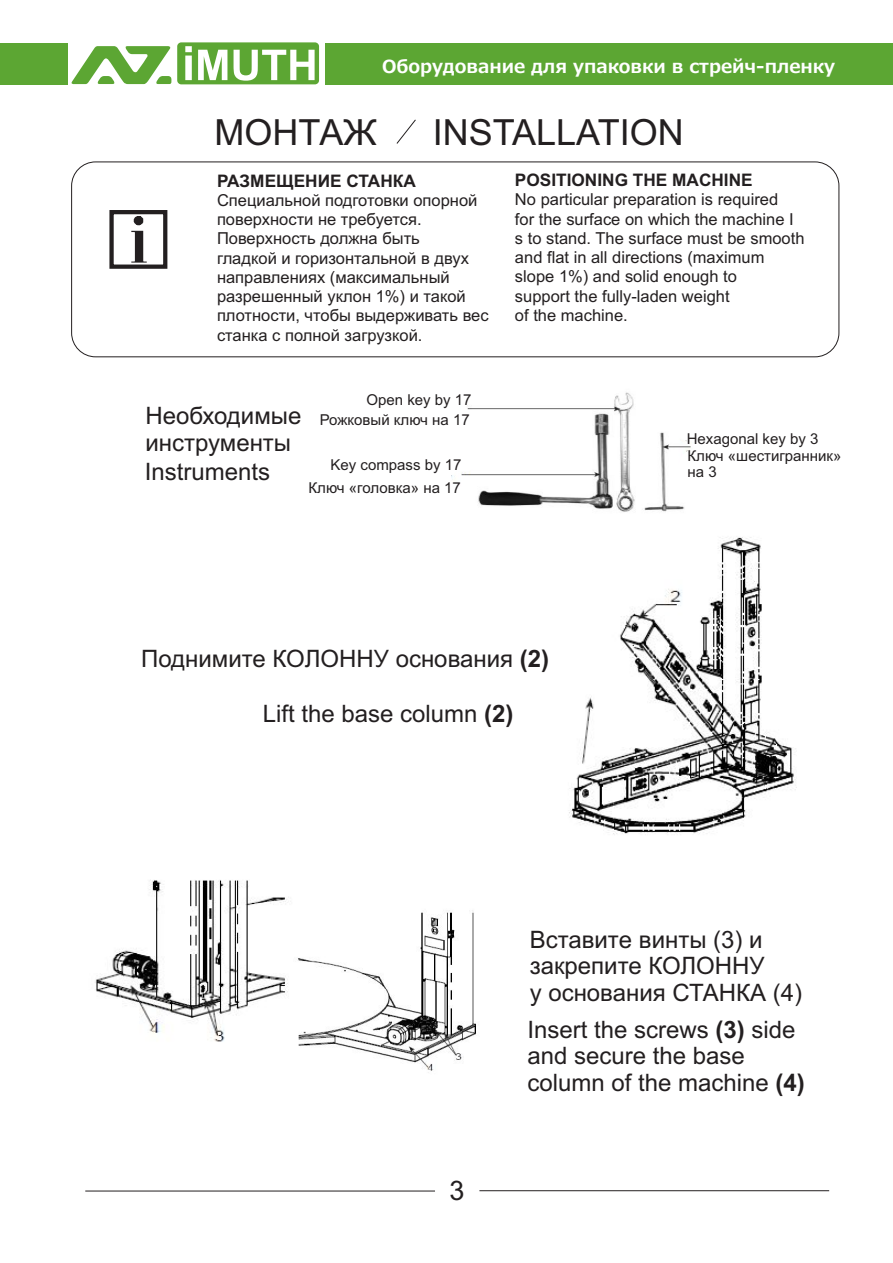
<style>
.page{position:relative;width:893px;height:1263px;background:#fff}
.page>*{position:absolute;margin:0;border:0;box-sizing:border-box;transform-origin:0 0}
.t1{font:36px "Arial";color:#231f20}
.t2{font:27px "Arial";color:#231f20}
.t3{font:24px/26.8px "Arial";color:#231f20}
.t4{font:700 18px "Meiryo";color:#fff}
.t5{font:700 17.25px "Arial";color:#231f20}
.t6{font:16.5px/19.2px "Arial";color:#231f20}
.t7{font:15px/17px "Arial";color:#231f20;text-align:right}
.s1{font-weight:700}
</style>
<div class="page">
<svg style="left:71px;top:42px;width:248px;height:42px"></svg>
<div style="left:0;top:43px;width:67px;height:41px;background:#5ca633"></div>
<div style="left:325px;top:43px;width:568px;height:41px;background:#5ca633"></div>
<hr style="left:85px;top:1190px;width:350px;height:1px;background:#231f20">
<hr style="left:479px;top:1190px;width:350px;height:1px;background:#231f20">
<div style="left:109px;top:210px;width:58px;height:59px;border:4px solid #231f20"></div>
<img style="left:131px;top:217px;width:15px;height:45px">
<div style="left:71px;top:161px;width:768px;height:196px;border:1px solid #231f20;border-radius:24px"></div>
<img style="left:451px;top:392px;width:240px;height:120px">
<img style="left:569px;top:537px;width:228px;height:298px">
<img style="left:95px;top:880px;width:193px;height:162px">
<img style="left:298px;top:910px;width:178px;height:163px">
<svg style="left:396px;top:119px;width:20px;height:25px"></svg>
<p class="t4" style="left:382px;top:57px;width:455px">Оборудование для упаковки в стрейч-пленку</p>
<h1 class="t1" style="left:215px;top:119px;width:164px">МОНТАЖ</h1>
<h1 class="t1" style="left:433px;top:118px;width:252px">INSTALLATION</h1>
<p class="t5" style="left:217px;top:174px;width:200px">РАЗМЕЩЕНИЕ СТАНКА</p>
<p class="t6" style="left:217px;top:192px;width:273px">Специальной подготовки опорной поверхности не требуется.<br>Поверхность должна быть<br>гладкой и горизонтальной в двух направлениях (максимальный разрешенный уклон 1%) и такой плотности, чтобы выдерживать вес станка с полной загрузкой.</p>
<p class="t5" style="left:515px;top:173px;width:239px">POSITIONING THE MACHINE</p>
<p class="t6" style="left:515px;top:191px;width:291px">No particular preparation is required<br>for the surface on which the machine I s to stand. The surface must be smooth and flat in all directions (maximum slope 1%) and solid enough to<br>support the fully-laden weight<br>of the machine.</p>
<h3 class="t3" style="left:145px;top:404px;width:158px">Необходимые инструменты</h3>
<h3 class="t3" style="left:145px;top:461px;width:127px">Instruments</h3>
<p class="t7" style="left:320px;top:391px;width:153px;line-height:20px">Open key by 17<br>Рожковый ключ на 17</p>
<p class="t7" style="left:309px;top:455px;width:154px;line-height:22.4px">Key compass by 17<br>Ключ «головка» на 17</p>
<h3 class="t3" style="left:141px;top:647px;width:409px">Поднимите КОЛОННУ основания <span class="s1">(2)</span></h3>
<h3 class="t3" style="left:263px;top:702px;width:252px">Lift the base column <span class="s1">(2)</span></h3>
<p class="t7" style="left:687px;top:431px;width:156px;text-align:left">Hexagonal key by 3<br>Ключ «шестигранник» на 3</p>
<h2 class="t2" style="left:450px;top:1180px;width:17px">3</h2>
<h3 class="t3" style="left:530px;top:928px;width:274px">Вставите винты (3) и закрепите КОЛОННУ<br>у основания СТАНКА (4)</h3>
<h3 class="t3" style="left:527px;top:1018px;width:279px">Insert the screws <span class="s1">(3)</span> side and secure the base column of the machine <span class="s1">(4)</span></h3>
</div>
